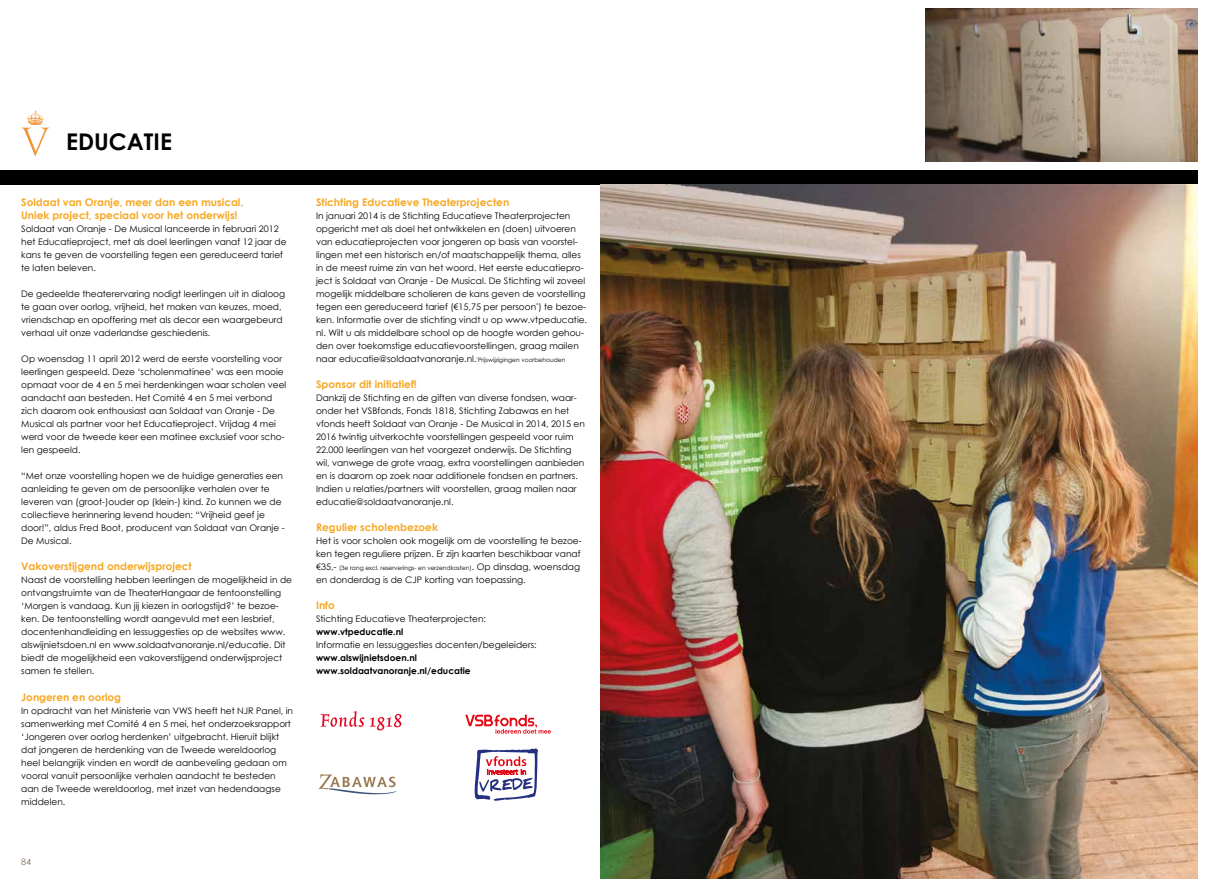
<style>
.page{position:relative;width:1219px;height:879px;background:#fff}
.page>*{position:absolute;margin:0;border:0;box-sizing:border-box;transform-origin:0 0}
.t1{font:700 23px "Century Gothic";color:#000}
.t2{font:700 10.5px/13px "Century Gothic";color:#f7a823}
.t3{font:9px/13px "Century Gothic";color:#000}
.t4{font:700 9px/13px "Century Gothic";color:#000}
.t5{font:9px "Century Gothic";color:#80715d}
.t6{font:6px "Century Gothic";color:#000}
.s1{font-size:9px}
</style>
<div class="page">
<div style="left:0;top:170px;width:618px;height:14px;background:#000"></div>
<div style="left:601px;top:170px;width:597px;height:14px;background:#000"></div>
<img style="left:601px;top:184px;width:597px;height:695px">
<img style="left:926px;top:9px;width:272px;height:153px">
<svg style="left:21px;top:111px;width:29px;height:45px"></svg>
<svg style="left:319px;top:774px;width:78px;height:20px"></svg>
<svg style="left:465px;top:714px;width:86px;height:19px"></svg>
<svg style="left:320px;top:711px;width:44px;height:16px"></svg>
<svg style="left:370px;top:714px;width:31px;height:16px"></svg>
<svg style="left:475px;top:748px;width:63px;height:53px"></svg>
<h1 class="t1" style="left:66px;top:128px;width:107px">EDUCATIE</h1>
<p class="t2" style="left:21px;top:196px;width:224px">Soldaat van Oranje, meer dan een musical.<br>Uniek project, speciaal voor het onderwijs!</p>
<p class="t3" style="left:21px;top:222px;width:267px">Soldaat van Oranje - De Musical lanceerde in februari 2012 het Educatieproject, met als doel leerlingen vanaf 12 jaar de kans te geven de voorstelling tegen een gereduceerd tarief te laten beleven.</p>
<p class="t3" style="left:21px;top:287px;width:265px">De gedeelde theaterervaring nodigt leerlingen uit in dialoog te gaan over oorlog, vrijheid, het maken van keuzes, moed, vriendschap en opoffering met als decor een waargebeurd verhaal uit onze vaderlandse geschiedenis.</p>
<p class="t3" style="left:21px;top:352px;width:267px">Op woensdag 11 april 2012 werd de eerste voorstelling voor leerlingen gespeeld. Deze ‘scholenmatinee’ was een mooie opmaat voor de 4 en 5 mei herdenkingen waar scholen veel aandacht aan besteden. Het Comité 4 en 5 mei verbond zich daarom ook enthousiast aan Soldaat van Oranje - De Musical als partner voor het Educatieproject. Vrijdag 4 mei werd voor de tweede keer een matinee exclusief voor scho&shy;len gespeeld.</p>
<p class="t3" style="left:21px;top:469px;width:265px">“Met onze voorstelling hopen we de huidige generaties een aanleiding te geven om de persoonlijke verhalen over te leveren van (groot-)ouder op (klein-) kind. Zo kunnen we de collectieve herinnering levend houden: “Vrijheid geef je door!”, aldus Fred Boot, producent van Soldaat van Oranje - De Musical.</p>
<p class="t2" style="left:21px;top:560px;width:172px">Vakoverstijgend onderwijsproject</p>
<p class="t3" style="left:21px;top:573px;width:272px">Naast de voorstelling hebben leerlingen de mogelijkheid in de ontvangstruimte van de TheaterHangaar de tentoonstelling ‘Morgen is vandaag. Kun jij kiezen in oorlogstijd?’ te bezoe&shy;ken. De tentoonstelling wordt aangevuld met een lesbrief, docentenhandleiding en lessuggesties op de websites www. alswijnietsdoen.nl en www.soldaatvanoranje.nl/educatie. Dit biedt de mogelijkheid een vakoverstijgend onderwijsproject samen te stellen.</p>
<p class="t2" style="left:21px;top:690px;width:101px">Jongeren en oorlog</p>
<p class="t3" style="left:21px;top:703px;width:273px">In opdracht van het Ministerie van VWS heeft het NJR Panel, in samenwerking met Comité 4 en 5 mei, het onderzoeksrapport ‘Jongeren over oorlog herdenken’ uitgebracht. Hieruit blijkt dat jongeren de herdenking van de Tweede wereldoorlog heel belangrijk vinden en wordt de aanbeveling gedaan om vooral vanuit persoonlijke verhalen aandacht te besteden aan de Tweede wereldoorlog, met inzet van hedendaagse middelen.</p>
<p class="t5" style="left:21px;top:856px;width:11px">84</p>
<p class="t2" style="left:316px;top:196px;width:195px">Stichting Educatieve Theaterprojecten</p>
<p class="t3" style="left:316px;top:209px;width:273px">In januari 2014 is de Stichting Educatieve Theaterprojecten opgericht met als doel het ontwikkelen en (doen) uitvoeren van educatieprojecten voor jongeren op basis van voorstel&shy;lingen met een historisch en/of maatschappelijk thema, alles in de meest ruime zin van het woord. Het eerste educatiepro&shy;ject is Soldaat van Oranje - De Musical. De Stichting wil zoveel mogelijk middelbare scholieren de kans geven de voorstelling tegen een gereduceerd tarief (€15,75 per persoon<sup>*</sup>) te bezoe&shy;ken. Informatie over de stichting vindt u op www.vtpeducatie. nl. Wilt u als middelbare school op de hoogte worden gehou&shy;den over toekomstige educatievoorstellingen, graag mailen naar educatie@soldaatvanoranje.nl.</p>
<p class="t6" style="left:477px;top:356px;width:90px"><sup>*</sup>Prijswijzigingen voorbehouden</p>
<p class="t2" style="left:316px;top:378px;width:102px">Sponsor dit initiatief!</p>
<p class="t3" style="left:316px;top:391px;width:270px">Dankzij de Stichting en de giften van diverse fondsen, waar&shy;onder het VSBfonds, Fonds 1818, Stichting Zabawas en het vfonds heeft Soldaat van Oranje - De Musical in 2014, 2015 en 2016 twintig uitverkochte voorstellingen gespeeld voor ruim 22.000 leerlingen van het voorgezet onderwijs. De Stichting wil, vanwege de grote vraag, extra voorstellingen aanbieden en is daarom op zoek naar additionele fondsen en partners.<br>Indien u relaties/partners wilt voorstellen, graag mailen naar educatie@soldaatvanoranje.nl.</p>
<p class="t2" style="left:316px;top:521px;width:124px">Regulier scholenbezoek</p>
<p class="t3" style="left:316px;top:534px;width:267px">Het is voor scholen ook mogelijk om de voorstelling te bezoe&shy;ken tegen reguliere prijzen. Er zijn kaarten beschikbaar vanaf</p>
<p class="t6" style="left:316px;top:564px;width:265px"><span class="s1">€35,-</span> (3e rang excl. reserverings- en verzendkosten)<span class="s1">. Op dinsdag, woensdag</span></p>
<p class="t3" style="left:316px;top:573px;width:211px">en donderdag is de CJP korting van toepassing.</p>
<p class="t2" style="left:316px;top:599px;width:20px">Info</p>
<p class="t3" style="left:316px;top:612px;width:172px">Stichting Educatieve Theaterprojecten:</p>
<p class="t4" style="left:316px;top:625px;width:89px">www.vtpeducatie.nl</p>
<p class="t3" style="left:316px;top:638px;width:222px">Informatie en lessuggesties docenten/begeleiders:</p>
<p class="t4" style="left:316px;top:651px;width:156px">www.alswijnietsdoen.nl www.soldaatvanoranje.nl/educatie</p>
</div>
